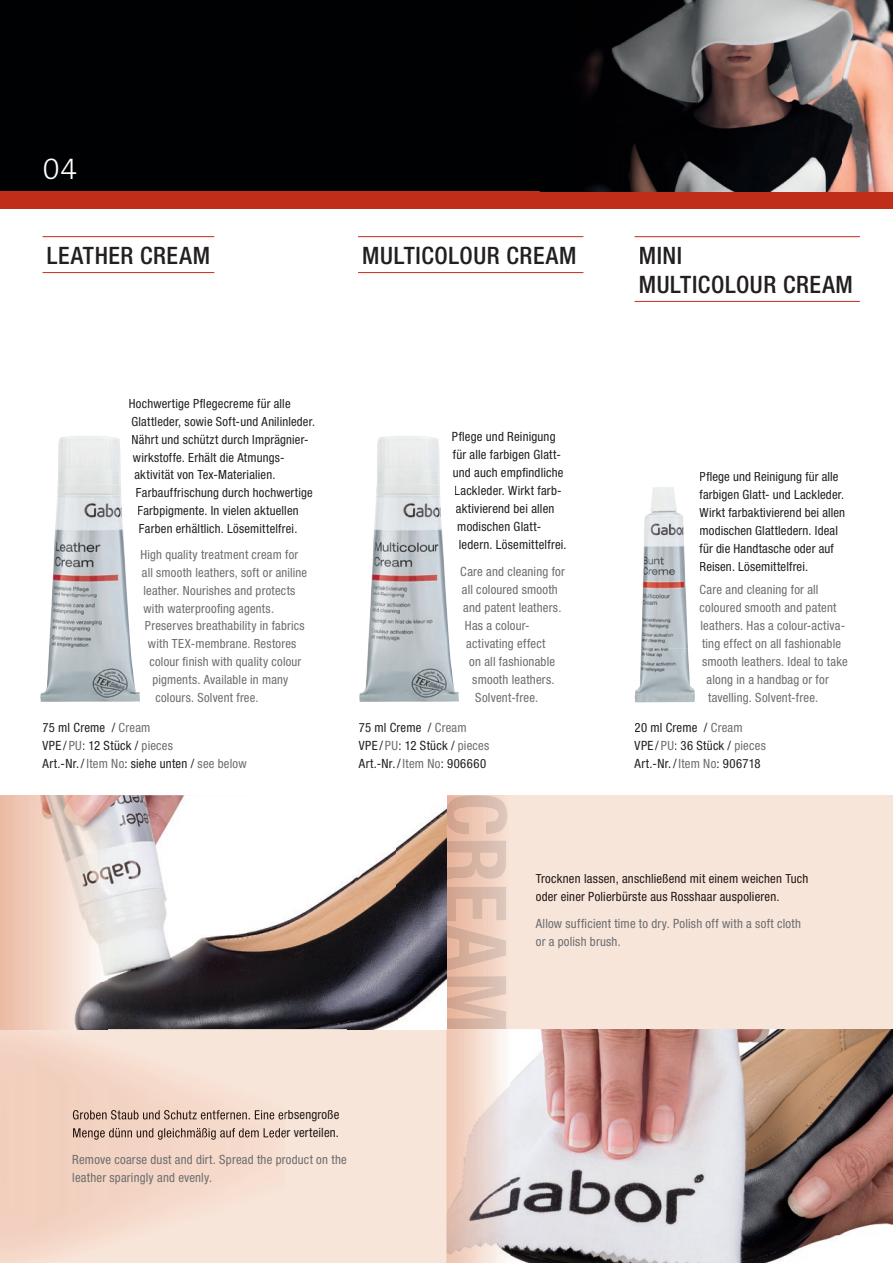
<style>
.page{position:relative;width:893px;height:1263px;background:#fff}
.page>*{position:absolute;margin:0;border:0;box-sizing:border-box;transform-origin:0 0}
.t1{font:30px "The Sans Light Caps";color:#fff}
.t2{font:500 condensed 24px/28.8px "Helvetica Neue LT Std";letter-spacing:.025em;color:#231f20}
.t3{font:condensed 12.75px/18px "Helvetica Neue LT Std";letter-spacing:.015em;color:#231f20}
.t4{font:condensed 12.75px/18px "Helvetica Neue LT Std";letter-spacing:.02em;color:#6c6d70}
.t5{font:condensed 12.75px/18px "Helvetica Neue LT Std";letter-spacing:.015em;color:#221816}
.t6{font:condensed 12.6px "Helvetica Neue LT Std";letter-spacing:.015em;color:#231f20}
.t7{font:condensed 12.6px "Helvetica Neue LT Std";letter-spacing:.02em;color:#6c6d70}
.s1{color:#6c6d70}
</style>
<div class="page">
<div style="left:0;top:1029px;width:446px;height:234px;background:#f8e5da"></div>
<div style="left:446px;top:795px;width:447px;height:234px;background:#f8e5da"></div>
<div style="left:0;top:0;width:893px;height:208px;background:#000102"></div>
<div style="left:0;top:191px;width:893px;height:17px;background:#c02d19"></div>
<img style="left:582px;top:0;width:311px;height:191px">
<hr style="left:43px;top:236px;width:171px;height:1px;background:#c02d19">
<hr style="left:43px;top:272px;width:171px;height:1px;background:#c02d19">
<hr style="left:358px;top:236px;width:225px;height:1px;background:#c02d19">
<hr style="left:358px;top:272px;width:225px;height:1px;background:#c02d19">
<hr style="left:634px;top:236px;width:226px;height:1px;background:#c02d19">
<hr style="left:634px;top:301px;width:226px;height:1px;background:#c02d19">
<img style="left:446px;top:1029px;width:447px;height:234px">
<svg style="left:446px;top:795px;width:62px;height:234px;background:#e0bdac"></svg>
<img style="left:0;top:1029px;width:285px;height:234px">
<img style="left:73px;top:1110px;width:212px;height:12px">
<img style="left:73px;top:1128px;width:212px;height:12px">
<img style="left:52px;top:436px;width:75px;height:159px">
<img style="left:40px;top:595px;width:100px;height:107px">
<img style="left:371px;top:436px;width:75px;height:159px">
<img style="left:359px;top:595px;width:100px;height:107px">
<img style="left:641px;top:487px;width:47px;height:161px">
<img style="left:635px;top:648px;width:60px;height:54px">
<img style="left:107px;top:795px;width:290px;height:140px">
<img style="left:397px;top:808px;width:49px;height:213px">
<img style="left:107px;top:935px;width:290px;height:94px">
<img style="left:0;top:1029px;width:99px;height:1px">
<img style="left:0;top:795px;width:107px;height:234px">
<h1 class="t1" style="left:43px;top:144px;width:36px">04</h1>
<h2 class="t2" style="left:47px;top:240px;width:165px">LEATHER CREAM</h2>
<h2 class="t2" style="left:362px;top:240px;width:216px">MULTICOLOUR CREAM</h2>
<h2 class="t2" style="left:639px;top:240px;width:216px">MINI<br>MULTICOLOUR CREAM</h2>
<p class="t6" style="left:129px;top:396px;width:163px">Hochwertige Pflegecreme für alle</p>
<p class="t6" style="left:131px;top:414px;width:185px">Glattleder, sowie Soft-und Anilinleder.</p>
<p class="t6" style="left:131px;top:432px;width:179px">Nährt und schützt durch Imprägnier-</p>
<p class="t6" style="left:133px;top:450px;width:153px">wirkstoffe. Erhält die Atmungs-</p>
<p class="t6" style="left:134px;top:468px;width:142px">aktivität von Tex-Materialien.</p>
<p class="t6" style="left:136px;top:485px;width:178px">Farbauffrischung durch hochwertige</p>
<p class="t6" style="left:137px;top:503px;width:163px">Farbpigmente. In vielen aktuellen</p>
<p class="t6" style="left:139px;top:521px;width:160px">Farben erhältlich. Lösemittelfrei.</p>
<p class="t7" style="left:140px;top:547px;width:159px">High quality treatment cream for</p>
<p class="t7" style="left:142px;top:565px;width:167px">all smooth leathers, soft or aniline</p>
<p class="t7" style="left:143px;top:583px;width:153px">leather. Nourishes and protects</p>
<p class="t7" style="left:143px;top:601px;width:132px">with waterproofing agents.</p>
<p class="t7" style="left:145px;top:619px;width:161px">Preserves breathability in fabrics</p>
<p class="t7" style="left:148px;top:636px;width:150px">with TEX-membrane. Restores</p>
<p class="t7" style="left:149px;top:654px;width:153px">colour finish with quality colour</p>
<p class="t7" style="left:152px;top:672px;width:137px">pigments. Available in many</p>
<p class="t7" style="left:155px;top:690px;width:105px">colours. Solvent free.</p>
<p class="t3" style="left:452px;top:427px;width:105px">Pflege und Reinigung</p>
<p class="t3" style="left:453px;top:445px;width:110px">für alle farbigen Glatt-</p>
<p class="t3" style="left:453px;top:463px;width:112px">und auch empfindliche</p>
<p class="t3" style="left:454px;top:481px;width:109px">Lackleder. Wirkt farb-</p>
<p class="t3" style="left:456px;top:499px;width:100px">aktivierend bei allen</p>
<p class="t3" style="left:457px;top:517px;width:85px">modischen Glatt-</p>
<p class="t3" style="left:459px;top:535px;width:109px">ledern. Lösemittelfrei.</p>
<p class="t4" style="left:460px;top:562px;width:106px">Care and cleaning for</p>
<p class="t4" style="left:462px;top:580px;width:98px">all coloured smooth</p>
<p class="t4" style="left:463px;top:598px;width:100px">and patent leathers.</p>
<p class="t4" style="left:465px;top:616px;width:66px">Has a colour-</p>
<p class="t4" style="left:466px;top:634px;width:81px">activating effect</p>
<p class="t4" style="left:469px;top:652px;width:87px">on all fashionable</p>
<p class="t4" style="left:472px;top:670px;width:84px">smooth leathers.</p>
<p class="t4" style="left:475px;top:688px;width:64px">Solvent-free.</p>
<p class="t3" style="left:699px;top:468px;width:147px">Pflege und Reinigung für alle farbigen Glatt- und Lackleder.<br>Wirkt farbaktivierend bei allen modischen Glattledern. Ideal für die Handtasche oder auf<br>Reisen. Lösemittelfrei.</p>
<p class="t4" style="left:699px;top:580px;width:121px">Care and cleaning for all</p>
<p class="t4" style="left:699px;top:598px;width:139px">coloured smooth and patent</p>
<p class="t4" style="left:700px;top:616px;width:146px">leathers. Has a colour-activa-</p>
<p class="t4" style="left:702px;top:634px;width:141px">ting effect on all fashionable</p>
<p class="t4" style="left:702px;top:652px;width:147px">smooth leathers. Ideal to take</p>
<p class="t4" style="left:706px;top:670px;width:124px">along in a handbag or for</p>
<p class="t4" style="left:708px;top:688px;width:112px">tavelling. Solvent-free.</p>
<p class="t3" style="left:43px;top:718px;width:206px">75 ml Creme / <span class="s1">Cream<br></span>VPE / <span class="s1">PU</span>: 12 Stück / <span class="s1">pieces<br></span>Art.-Nr. / <span class="s1">Item No</span>: siehe unten / <span class="s1">see below</span></p>
<p class="t3" style="left:359px;top:718px;width:132px">75 ml Creme / <span class="s1">Cream<br></span>VPE / <span class="s1">PU</span>: 12 Stück / <span class="s1">pieces<br></span>Art.-Nr. / <span class="s1">Item No</span>: 906660</p>
<p class="t3" style="left:634px;top:718px;width:133px">20 ml Creme / <span class="s1">Cream<br></span>VPE / <span class="s1">PU</span>: 36 Stück / <span class="s1">pieces<br></span>Art.-Nr. / <span class="s1">Item No</span>: 906718</p>
<p class="t4" style="left:72px;top:1150px;width:276px">Remove coarse dust and dirt. Spread the product on the leather sparingly and evenly.</p>
<p class="t5" style="left:536px;top:870px;width:274px">Trocknen lassen, anschließend mit einem weichen Tuch oder einer Polierbürste aus Rosshaar auspolieren.</p>
<p class="t4" style="left:536px;top:914px;width:267px">Allow sufficient time to dry. Polish off with a soft cloth or a polish brush.</p>
</div>
